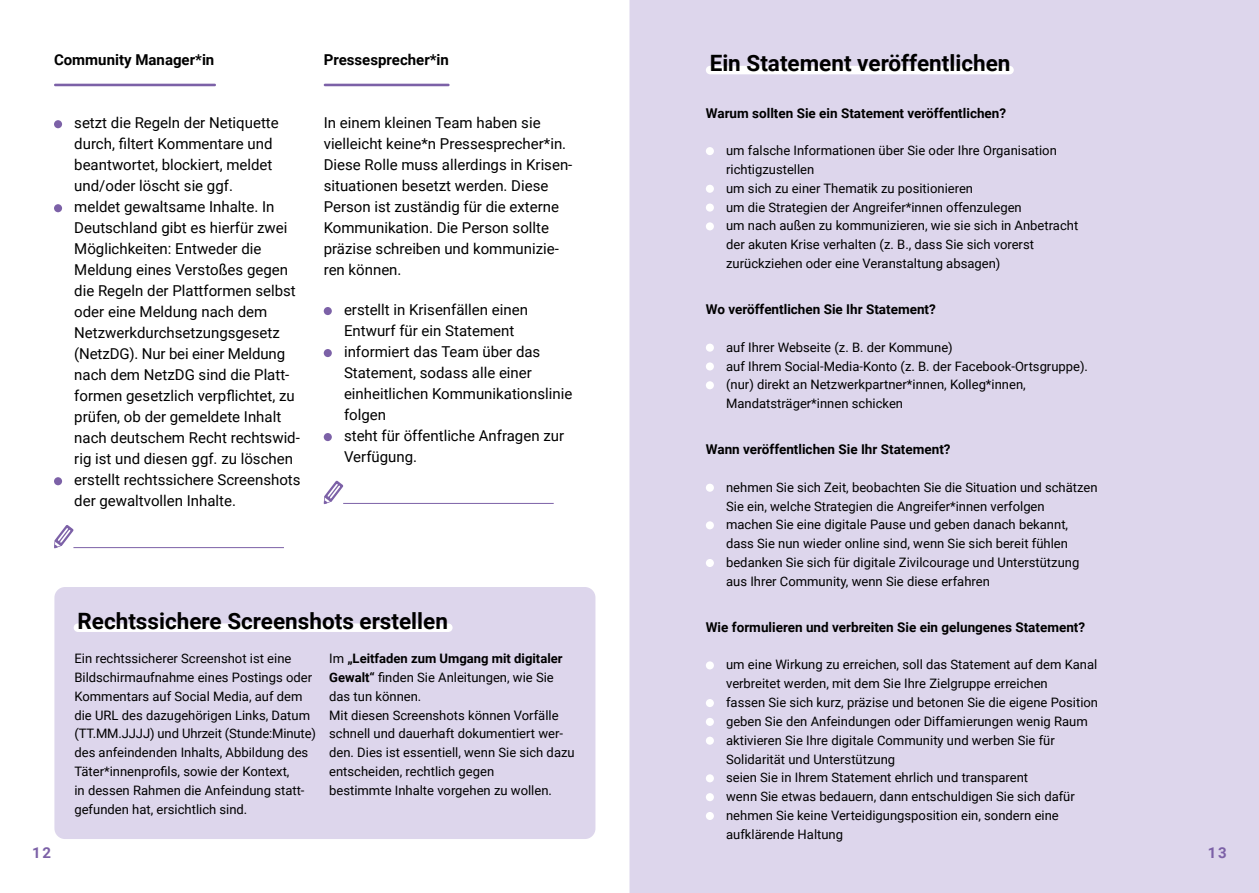
<style>
.page{position:relative;width:1259px;height:893px;background:#fff}
.page>*{position:absolute;margin:0;border:0;box-sizing:border-box;transform-origin:0 0}
.t1{font:700 22.5px "Roboto";color:#000}
.t2{font:15px/21px "Roboto";color:#000}
.t3{font:700 15px "Roboto";color:#000}
.t4{font:700 15px "Roboto";color:#7c61a7}
.t5{font:700 13.5px "Roboto";color:#000}
.t6{font:13.05px/18.8px "Roboto";color:#000}
.s1{font-weight:700}
</style>
<div class="page">
<div style="left:54px;top:587px;width:541px;height:252px;background:#ddd6ec;border-radius:11px"></div>
<div style="left:629px;top:0;width:630px;height:893px;background:#ddd6ec"></div>
<hr style="left:54px;top:84px;width:162px;height:2px;background:#7c61a7">
<div style="left:54px;top:120px;width:8px;height:8px;background:#7c61a7;border-radius:50%"></div>
<div style="left:54px;top:204px;width:8px;height:8px;background:#7c61a7;border-radius:50%"></div>
<div style="left:54px;top:477px;width:8px;height:8px;background:#7c61a7;border-radius:50%"></div>
<hr style="left:73px;top:547px;width:211px;height:1px;background:#7c61a7">
<svg style="left:54px;top:525px;width:20px;height:23px"></svg>
<hr style="left:324px;top:84px;width:125px;height:2px;background:#7c61a7">
<div style="left:324px;top:307px;width:8px;height:8px;background:#7c61a7;border-radius:50%"></div>
<div style="left:324px;top:349px;width:8px;height:8px;background:#7c61a7;border-radius:50%"></div>
<div style="left:324px;top:433px;width:8px;height:8px;background:#7c61a7;border-radius:50%"></div>
<hr style="left:343px;top:503px;width:211px;height:1px;background:#7c61a7">
<svg style="left:324px;top:481px;width:19px;height:23px"></svg>
<div style="left:706px;top:66px;width:307px;height:8px;background:#fff;border-radius:4px"></div>
<div style="left:706px;top:147px;width:8px;height:8px;background:#fff;border-radius:50%"></div>
<div style="left:706px;top:185px;width:8px;height:8px;background:#fff;border-radius:50%"></div>
<div style="left:706px;top:204px;width:8px;height:8px;background:#fff;border-radius:50%"></div>
<div style="left:706px;top:222px;width:8px;height:8px;background:#fff;border-radius:50%"></div>
<div style="left:706px;top:344px;width:8px;height:8px;background:#fff;border-radius:50%"></div>
<div style="left:706px;top:362px;width:8px;height:8px;background:#fff;border-radius:50%"></div>
<div style="left:706px;top:381px;width:8px;height:8px;background:#fff;border-radius:50%"></div>
<div style="left:706px;top:484px;width:8px;height:8px;background:#fff;border-radius:50%"></div>
<div style="left:706px;top:521px;width:8px;height:8px;background:#fff;border-radius:50%"></div>
<div style="left:706px;top:559px;width:8px;height:8px;background:#fff;border-radius:50%"></div>
<div style="left:706px;top:661px;width:8px;height:8px;background:#fff;border-radius:50%"></div>
<div style="left:706px;top:699px;width:8px;height:8px;background:#fff;border-radius:50%"></div>
<div style="left:706px;top:718px;width:8px;height:8px;background:#fff;border-radius:50%"></div>
<div style="left:706px;top:737px;width:8px;height:8px;background:#fff;border-radius:50%"></div>
<div style="left:706px;top:774px;width:8px;height:8px;background:#fff;border-radius:50%"></div>
<div style="left:706px;top:793px;width:8px;height:8px;background:#fff;border-radius:50%"></div>
<div style="left:706px;top:812px;width:8px;height:8px;background:#fff;border-radius:50%"></div>
<div style="left:74px;top:623px;width:378px;height:9px;background:#fff;border-radius:4px"></div>
<p class="t3" style="left:54px;top:49px;width:162px">Community Manager*in</p>
<p class="t2" style="left:74px;top:112px;width:228px">setzt die Regeln der Netiquette durch, filtert Kommentare und beantwortet, blockiert, meldet und/oder löscht sie ggf.<br>meldet gewaltsame Inhalte. In<br>Deutschland gibt es hierfür zwei<br>Möglichkeiten: Entweder die<br>Meldung eines Verstoßes gegen die Regeln der Plattformen selbst oder eine Meldung nach dem<br>Netzwerkdurchsetzungsgesetz (NetzDG). Nur bei einer Meldung nach dem NetzDG sind die Platt&shy;formen gesetzlich verpflichtet, zu prüfen, ob der gemeldete Inhalt nach deutschem Recht rechtswid&shy;rig ist und diesen ggf. zu löschen erstellt rechtssichere Screenshots der gewaltvollen Inhalte.</p>
<p class="t3" style="left:324px;top:49px;width:127px">Pressesprecher*in</p>
<p class="t2" style="left:324px;top:112px;width:250px">In einem kleinen Team haben sie vielleicht keine*n Pressesprecher*in.<br>Diese Rolle muss allerdings in Krisen&shy;situationen besetzt werden. Diese Person ist zuständig für die externe Kommunikation. Die Person sollte präzise schreiben und kommunizie&shy;ren können.</p>
<p class="t2" style="left:344px;top:299px;width:230px">erstellt in Krisenfällen einen<br>Entwurf für ein Statement informiert das Team über das<br>Statement, sodass alle einer einheitlichen Kommunikationslinie folgen<br>steht für öffentliche Anfragen zur<br>Verfügung.</p>
<h1 class="t1" style="left:77px;top:605px;width:372px">Rechtssichere Screenshots erstellen</h1>
<p class="t4" style="left:32px;top:842px;width:21px">12</p>
<p class="t6" style="left:74px;top:649px;width:243px">Ein rechtssicherer Screenshot ist eine Bildschirmaufnahme eines Postings oder Kommentars auf Social Media, auf dem die URL des dazugehörigen Links, Datum (TT.MM.JJJJ) und Uhrzeit (Stunde:Minute) des anfeindenden Inhalts, Abbildung des Täter*innenprofils, sowie der Kontext,<br>in dessen Rahmen die Anfeindung statt&shy;gefunden hat, ersichtlich sind.</p>
<p class="t6" style="left:329px;top:649px;width:247px">Im <span class="s1">„Leitfaden zum Umgang mit digitaler Gewalt“</span> finden Sie Anleitungen, wie Sie das tun können.<br>Mit diesen Screenshots können Vorfälle schnell und dauerhaft dokumentiert wer&shy;den. Dies ist essentiell, wenn Sie sich dazu entscheiden, rechtlich gegen<br>bestimmte Inhalte vorgehen zu wollen.</p>
<h1 class="t1" style="left:709px;top:47px;width:302px">Ein Statement veröffentlichen</h1>
<p class="t5" style="left:706px;top:103px;width:302px">Warum sollten Sie ein Statement veröffentlichen?</p>
<p class="t6" style="left:726px;top:141px;width:354px">um falsche Informationen über Sie oder Ihre Organisation richtigzustellen<br>um sich zu einer Thematik zu positionieren<br>um die Strategien der Angreifer*innen offenzulegen<br>um nach außen zu kommunizieren, wie sie sich in Anbetracht der akuten Krise verhalten (z. B., dass Sie sich vorerst zurückziehen oder eine Veranstaltung absagen)</p>
<p class="t5" style="left:706px;top:300px;width:232px">Wo veröffentlichen Sie Ihr Statement?</p>
<p class="t6" style="left:726px;top:337px;width:363px">auf Ihrer Webseite (z. B. der Kommune)<br>auf Ihrem Social-Media-Konto (z. B. der Facebook-Ortsgruppe). (nur) direkt an Netzwerkpartner*innen, Kolleg*innen, Mandatsträger*innen schicken</p>
<p class="t5" style="left:706px;top:440px;width:246px">Wann veröffentlichen Sie Ihr Statement?</p>
<p class="t6" style="left:726px;top:477px;width:373px">nehmen Sie sich Zeit, beobachten Sie die Situation und schätzen Sie ein, welche Strategien die Angreifer*innen verfolgen<br>machen Sie eine digitale Pause und geben danach bekannt, dass Sie nun wieder online sind, wenn Sie sich bereit fühlen bedanken Sie sich für digitale Zivilcourage und Unterstützung aus Ihrer Community, wenn Sie diese erfahren</p>
<p class="t5" style="left:706px;top:618px;width:381px">Wie formulieren und verbreiten Sie ein gelungenes Statement?</p>
<p class="t6" style="left:726px;top:655px;width:373px">um eine Wirkung zu erreichen, soll das Statement auf dem Kanal verbreitet werden, mit dem Sie Ihre Zielgruppe erreichen<br>fassen Sie sich kurz, präzise und betonen Sie die eigene Position geben Sie den Anfeindungen oder Diffamierungen wenig Raum aktivieren Sie Ihre digitale Community und werben Sie für Solidarität und Unterstützung<br>seien Sie in Ihrem Statement ehrlich und transparent<br>wenn Sie etwas bedauern, dann entschuldigen Sie sich dafür nehmen Sie keine Verteidigungsposition ein, sondern eine aufklärende Haltung</p>
<p class="t4" style="left:1207px;top:842px;width:21px">13</p>
</div>
